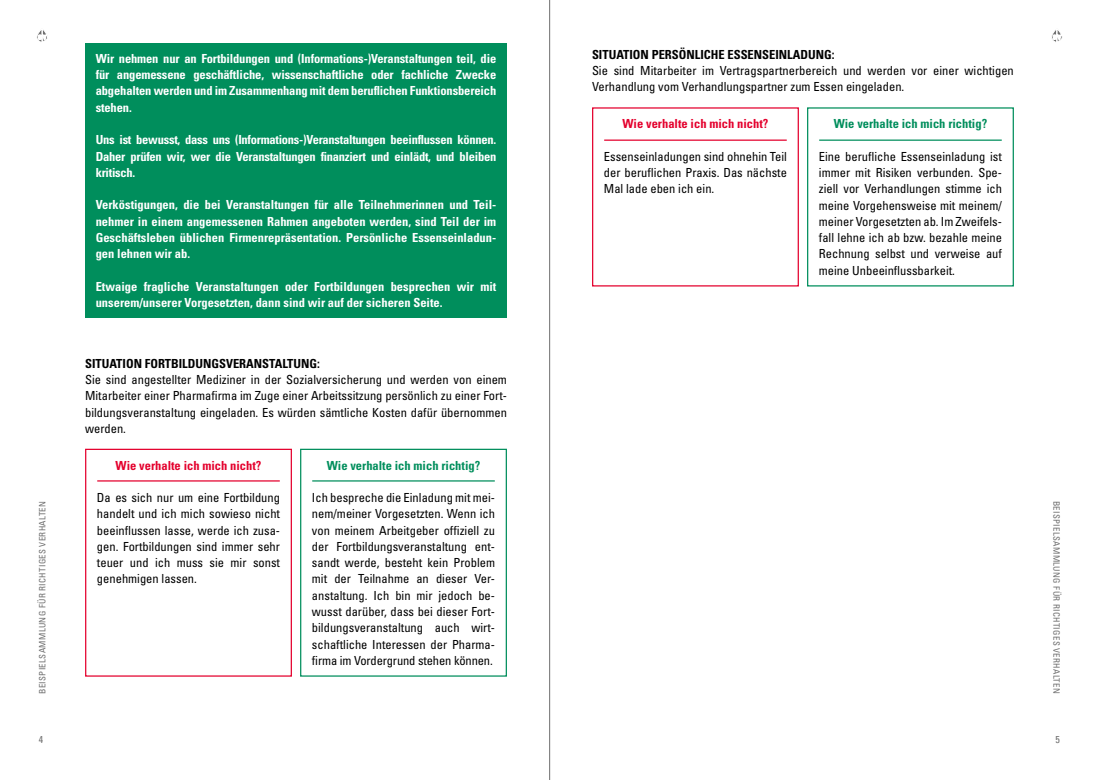
<style>
.page{position:relative;width:1099px;height:780px;background:#fff}
.page>*{position:absolute;margin:0;border:0;box-sizing:border-box;transform-origin:0 0}
.t1{font:condensed 12.5px/16.2px "Univers LT Std";color:#000;text-align:justify}
.t2{font:700 condensed 12.5px/16.2px "Univers LT Std";letter-spacing:-.01em;color:#fff;text-align:justify}
.t3{font:700 condensed 12.5px "Univers LT Std";color:#000}
.t4{font:700 condensed 12.5px "Univers LT Std";color:#008e5c}
.t5{font:700 condensed 12.5px "Univers LT Std";color:#e4012d}
.t6{font:condensed 10px "Univers LT Std";color:#6e6e6e}
.t7{font:condensed 8.75px "Univers LT Std";letter-spacing:.04em;color:#6e6e6e}
</style>
<div class="page">
<svg style="left:1052px;top:30px;width:10px;height:12px"></svg>
<svg style="left:37px;top:30px;width:10px;height:12px"></svg>
<div style="left:85px;top:43px;width:422px;height:274px;background:#008e5c"></div>
<div style="left:85px;top:448px;width:207px;height:228px;border:1px solid #e4012d"></div>
<div style="left:300px;top:448px;width:207px;height:228px;border:1px solid #008e5c"></div>
<hr style="left:97px;top:480px;width:183px;height:1px;background:#e4012d">
<hr style="left:312px;top:480px;width:183px;height:1px;background:#008e5c">
<hr style="left:604px;top:139px;width:182px;height:2px;background:#e4012d">
<hr style="left:819px;top:139px;width:182px;height:2px;background:#008e5c">
<hr style="left:549px;top:0;width:1px;height:780px;background:#6e6e6e">
<p class="t2" style="left:96px;top:50px;width:402px">Wir nehmen nur an Fortbildungen und (Informations-)Veranstaltungen teil, die für angemessene geschäftliche, wissenschaftliche oder fachliche Zwecke abgehalten werden und im Zusammenhang mit dem beruflichen Funktionsbereich stehen.</p>
<p class="t2" style="left:96px;top:132px;width:402px">Uns ist bewusst, dass uns (Informations-)Veranstaltungen beeinflussen können.<br>Daher prüfen wir, wer die Veranstaltungen finanziert und einlädt, und bleiben kritisch.</p>
<p class="t2" style="left:96px;top:197px;width:402px">Verköstigungen, die bei Veranstaltungen für alle Teilnehmerinnen und Teil&shy;nehmer in einem angemessenen Rahmen angeboten werden, sind Teil der im Geschäftsleben üblichen Firmenrepräsentation. Persönliche Essenseinladun&shy;gen lehnen wir ab.</p>
<p class="t2" style="left:96px;top:278px;width:402px">Etwaige fragliche Veranstaltungen oder Fortbildungen besprechen wir mit unserem/unserer Vorgesetzten, dann sind wir auf der sicheren Seite.</p>
<p class="t3" style="left:592px;top:47px;width:244px">Situation persönliche Essenseinladung:</p>
<p class="t1" style="left:592px;top:62px;width:423px">Sie sind Mitarbeiter im Vertragspartnerbereich und werden vor einer wichtigen<br>Verhandlung vom Verhandlungspartner zum Essen eingeladen.</p>
<p class="t5" style="left:622px;top:116px;width:147px">Wie verhalte ich mich nicht?</p>
<p class="t1" style="left:604px;top:148px;width:185px">Essenseinladungen sind ohnehin Teil der beruflichen Praxis. Das nächste Mal lade eben ich ein.</p>
<p class="t4" style="left:833px;top:116px;width:155px">Wie verhalte ich mich richtig?</p>
<p class="t1" style="left:818px;top:148px;width:185px">Eine berufliche Essenseinladung ist immer mit Risiken verbunden. Spe&shy;ziell vor Verhandlungen stimme ich meine Vorgehensweise mit meinem/ meiner Vorgesetzten ab. Im Zweifels&shy;fall lehne ich ab bzw. bezahle meine Rechnung selbst und verweise auf meine Unbeeinflussbarkeit.</p>
<p class="t3" style="left:85px;top:355px;width:236px">Situation Fortbildungsveranstaltung:</p>
<p class="t1" style="left:85px;top:371px;width:423px">Sie sind angestellter Mediziner in der Sozialversicherung und werden von einem Mitarbeiter einer Pharmafirma im Zuge einer Arbeitssitzung persönlich zu einer Fort&shy;bildungsveranstaltung eingeladen. Es würden sämtliche Kosten dafür übernommen werden.</p>
<p class="t5" style="left:116px;top:457px;width:147px">Wie verhalte ich mich nicht?</p>
<p class="t1" style="left:97px;top:489px;width:185px">Da es sich nur um eine Fortbildung handelt und ich mich sowieso nicht beeinflussen lasse, werde ich zusa&shy;gen. Fortbildungen sind immer sehr teuer und ich muss sie mir sonst genehmigen lassen.</p>
<p class="t4" style="left:327px;top:457px;width:155px">Wie verhalte ich mich richtig?</p>
<p class="t1" style="left:312px;top:489px;width:185px">Ich bespreche die Einladung mit mei&shy;nem/meiner Vorgesetzten. Wenn ich von meinem Arbeitgeber offiziell zu der Fortbildungsveranstaltung ent&shy;sandt werde, besteht kein Problem mit der Teilnahme an dieser Ver&shy;anstaltung. Ich bin mir jedoch be&shy;wusst darüber, dass bei dieser Fort&shy;bildungsveranstaltung auch wirt&shy;schaftliche Interessen der Pharma&shy;firma im Vordergrund stehen können.</p>
<p class="t7" style="left:37px;top:694px;width:194px;rotate:-90deg">BEISPIELSAMMLUNG FÜR RICHTIGES VERHALTEN</p>
<p class="t7" style="left:1062px;top:500px;width:194px;rotate:90deg">BEISPIELSAMMLUNG FÜR RICHTIGES VERHALTEN</p>
<p class="t6" style="left:39px;top:733px;width:6px">4</p>
<p class="t6" style="left:1055px;top:733px;width:6px">5</p>
</div>
